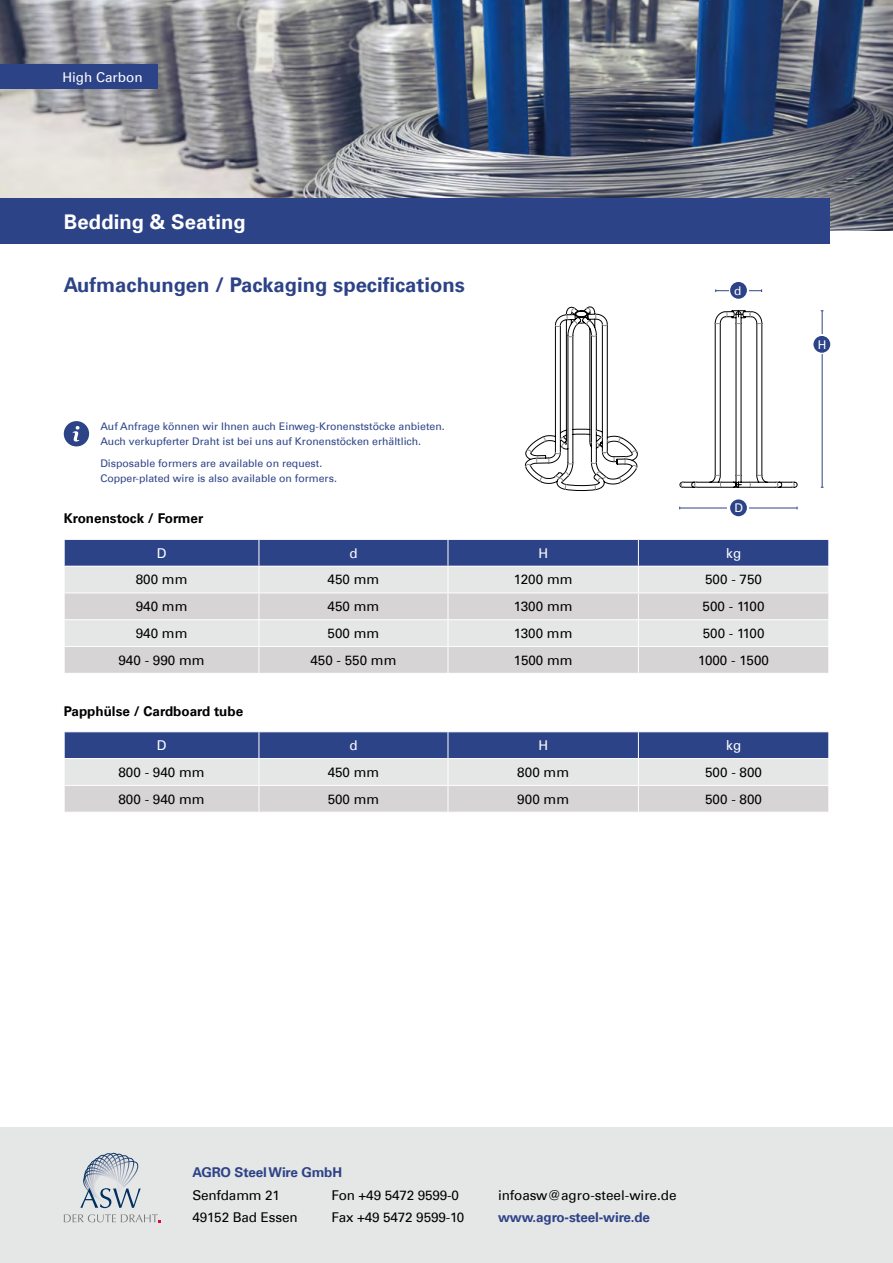
<style>
.page{position:relative;width:893px;height:1263px;background:#fff}
.page>*{position:absolute;margin:0;border:0;box-sizing:border-box;transform-origin:0 0}
.t1{font:700 20.25px "Univers Com 65";color:#2d4387}
.t2{font:700 20.25px "Univers Com 65";letter-spacing:.005em;color:#fff}
.t3{font:13.5px "Univers Com 55 Roman";color:#000}
.t4{font:700 13.5px "Univers Com 65";color:#000}
.t5{font:700 13.5px "Univers Com 65";letter-spacing:-.01em;color:#2d4387}
.t6{font:13.5px "Univers Com 55 Roman";color:#fff}
.t7{font:12px "Univers Com 55 Roman";color:#fff}
.t8{font:10.5px/15px "Univers Com 55 Roman";color:#2d4387}
</style>
<div class="page">
<div style="left:0;top:1127px;width:893px;height:136px;background:#e5e6e6"></div>
<svg style="left:64px;top:1152px;width:97px;height:71px"></svg>
<img style="left:0;top:0;width:893px;height:230px">
<div style="left:0;top:64px;width:157px;height:25px;background:#2d4387"></div>
<svg style="left:64px;top:421px;width:25px;height:25px"></svg>
<svg style="left:64px;top:539px;width:765px;height:134px;background:#bdc1ce"></svg>
<svg style="left:64px;top:732px;width:765px;height:80px;background:#a7aec4"></svg>
<div style="left:0;top:198px;width:829px;height:45px;background:#2d4387"></div>
<svg style="left:525px;top:306px;width:113px;height:185px"></svg>
<svg style="left:679px;top:310px;width:119px;height:178px"></svg>
<hr style="left:716px;top:290px;width:46px;height:1px;background:#2d4387">
<hr style="left:680px;top:508px;width:117px;height:1px;background:#2d4387">
<div style="left:728px;top:505px;width:21px;height:5px;background:#fff"></div>
<div style="left:729px;top:288px;width:19px;height:6px;background:#fff"></div>
<hr style="left:822px;top:311px;width:1px;height:176px;background:#2d4387">
<div style="left:820px;top:334px;width:5px;height:20px;background:#fff"></div>
<div style="left:730px;top:499px;width:17px;height:17px;background:#2d4387;border-radius:50%"></div>
<div style="left:730px;top:282px;width:17px;height:17px;background:#2d4387;border-radius:50%"></div>
<div style="left:813px;top:336px;width:17px;height:17px;background:#2d4387;border-radius:50%"></div>
<p class="t6" style="left:62px;top:69px;width:82px">High Carbon</p>
<h1 class="t2" style="left:64px;top:210px;width:184px">Bedding &amp; Seating</h1>
<h1 class="t1" style="left:64px;top:273px;width:403px">Aufmachungen / Packaging specifications</h1>
<p class="t8" style="left:100px;top:418px;width:346px">Auf Anfrage können wir Ihnen auch Einweg-Kronenststöcke anbieten.<br>Auch verkupferter Draht ist bei uns auf Kronenstöcken erhältlich.</p>
<p class="t8" style="left:100px;top:456px;width:238px">Disposable formers are available on request.<br>Copper-plated wire is also available on formers.</p>
<p class="t7" style="left:734px;top:283px;width:9px">d</p>
<p class="t7" style="left:735px;top:501px;width:10px">D</p>
<p class="t4" style="left:64px;top:510px;width:141px">Kronenstock / Former</p>
<p class="t6" style="left:157px;top:545px;width:11px">D</p>
<p class="t6" style="left:349px;top:545px;width:10px">d</p>
<p class="t6" style="left:538px;top:545px;width:11px">H</p>
<p class="t6" style="left:726px;top:545px;width:17px">kg</p>
<p class="t3" style="left:136px;top:571px;width:53px">800 mm</p>
<p class="t3" style="left:328px;top:571px;width:53px">450 mm</p>
<p class="t3" style="left:514px;top:571px;width:60px">1200 mm</p>
<p class="t3" style="left:705px;top:571px;width:59px">500 - 750</p>
<p class="t3" style="left:136px;top:598px;width:53px">940 mm</p>
<p class="t3" style="left:328px;top:598px;width:53px">450 mm</p>
<p class="t3" style="left:514px;top:598px;width:60px">1300 mm</p>
<p class="t3" style="left:703px;top:598px;width:64px">500 - 1100</p>
<p class="t3" style="left:136px;top:625px;width:53px">940 mm</p>
<p class="t3" style="left:328px;top:625px;width:53px">500 mm</p>
<p class="t3" style="left:514px;top:625px;width:60px">1300 mm</p>
<p class="t3" style="left:703px;top:625px;width:63px">500 - 1100</p>
<p class="t3" style="left:118px;top:652px;width:88px">940 - 990 mm</p>
<p class="t3" style="left:310px;top:652px;width:87px">450 - 550 mm</p>
<p class="t3" style="left:514px;top:652px;width:60px">1500 mm</p>
<p class="t3" style="left:698px;top:652px;width:72px">1000 - 1500</p>
<p class="t4" style="left:64px;top:703px;width:181px">Papphülse / Cardboard tube</p>
<p class="t6" style="left:157px;top:737px;width:11px">D</p>
<p class="t6" style="left:349px;top:737px;width:10px">d</p>
<p class="t6" style="left:538px;top:737px;width:11px">H</p>
<p class="t6" style="left:726px;top:737px;width:17px">kg</p>
<p class="t3" style="left:118px;top:764px;width:88px">800 - 940 mm</p>
<p class="t3" style="left:328px;top:764px;width:53px">450 mm</p>
<p class="t3" style="left:517px;top:764px;width:53px">800 mm</p>
<p class="t3" style="left:705px;top:764px;width:59px">500 - 800</p>
<p class="t3" style="left:118px;top:791px;width:88px">800 - 940 mm</p>
<p class="t3" style="left:328px;top:791px;width:53px">500 mm</p>
<p class="t3" style="left:517px;top:791px;width:53px">900 mm</p>
<p class="t3" style="left:705px;top:791px;width:59px">500 - 800</p>
<p class="t7" style="left:818px;top:337px;width:10px">H</p>
<p class="t5" style="left:192px;top:1164px;width:151px">AGRO Steel Wire GmbH</p>
<p class="t3" style="left:192px;top:1187px;width:89px">Senfdamm 21</p>
<p class="t3" style="left:332px;top:1187px;width:129px">Fon +49 5472 9599-0</p>
<p class="t3" style="left:498px;top:1187px;width:180px">infoasw@agro-steel-wire.de</p>
<p class="t3" style="left:192px;top:1209px;width:107px">49152 Bad Essen</p>
<p class="t3" style="left:332px;top:1209px;width:134px">Fax +49 5472 9599-10</p>
<p class="t5" style="left:498px;top:1209px;width:153px">www.agro-steel-wire.de</p>
</div>
